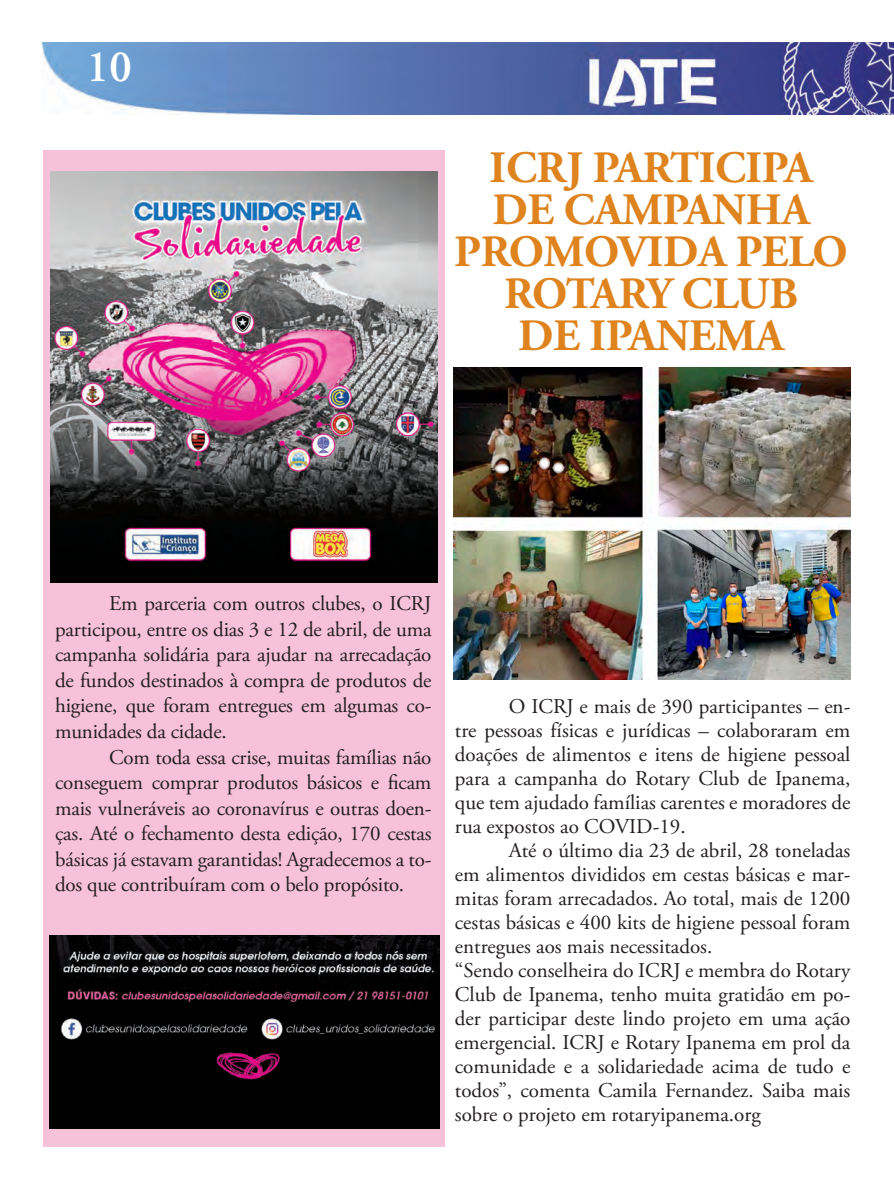
<style>
.page{position:relative;width:894px;height:1195px;background:#fff}
.page>*{position:absolute;margin:0;border:0;box-sizing:border-box;transform-origin:0 0}
.t1{font:600 45px "Adobe Garamond Pro";color:#fff}
.Texto_Comum{font:700 44.85px/42px "Adobe Garamond Pro";letter-spacing:-.005em;color:#de831d;text-align:center}
.Texto_Comum-2{font:21px/24px "Adobe Garamond Pro";color:#231f20;text-align:justify}
</style>
<div class="page">
<img style="left:42px;top:42px;width:852px;height:73px">
<div style="left:43px;top:150px;width:401px;height:996px;background:#f7c1d9"></div>
<img style="left:51px;top:172px;width:387px;height:410px">
<img style="left:453px;top:367px;width:397px;height:312px">
<div style="left:50px;top:935px;width:390px;height:193px;background:#000"></div>
<img style="left:56px;top:935px;width:384px;height:145px">
<h1 class="t1" style="left:86px;top:41px;width:47px">10</h1>
<p class="Texto_Comum" style="left:490px;top:148px;width:324px">ICRJ PARTICIPA</p>
<p class="Texto_Comum" style="left:454px;top:190px;width:395px">DE CAMPANHA<br>PROMOVIDA PELO<br>ROTARY CLUB</p>
<p class="Texto_Comum" style="left:518px;top:316px;width:267px">DE IPANEMA</p>
<p class="Texto_Comum-2" style="left:55px;top:592px;width:378px;line-height:25.5px;text-indent:54px">Em parceria com outros clubes, o ICRJ participou, entre os dias 3 e 12 de abril, de uma campanha solidária para ajudar na arrecadação de fundos destinados à compra de produtos de higiene, que foram entregues em algumas co&shy;munidades da cidade.</p>
<p class="Texto_Comum-2" style="left:55px;top:745px;width:378px;line-height:25.5px;text-indent:54px">Com toda essa crise, muitas famílias não conseguem comprar produtos básicos e ficam mais vulneráveis ao coronavírus e outras doen&shy;ças. Até o fechamento desta edição, 170 cestas básicas já estavam garantidas! Agradecemos a to&shy;dos que contribuíram com o belo propósito.</p>
<p class="Texto_Comum-2" style="left:455px;top:694px;width:397px;text-indent:54px">O ICRJ e mais de 390 participantes – en&shy;tre pessoas físicas e jurídicas – colaboraram em doações de alimentos e itens de higiene pessoal para a campanha do Rotary Club de Ipanema, que tem ajudado famílias carentes e moradores de rua expostos ao COVID-19.</p>
<p class="Texto_Comum-2" style="left:455px;top:838px;width:397px;text-indent:54px">Até o último dia 23 de abril, 28 toneladas em alimentos divididos em cestas básicas e mar&shy;mitas foram arrecadados. Ao total, mais de 1200 cestas básicas e 400 kits de higiene pessoal foram entregues aos mais necessitados.</p>
<p class="Texto_Comum-2" style="left:455px;top:958px;width:397px">“Sendo conselheira do ICRJ e membra do Rotary Club de Ipanema, tenho muita gratidão em po&shy;der participar deste lindo projeto em uma ação emergencial. ICRJ e Rotary Ipanema em prol da comunidade e a solidariedade acima de tudo e todos”, comenta Camila Fernandez. Saiba mais sobre o projeto em rotaryipanema.org</p>
</div>
